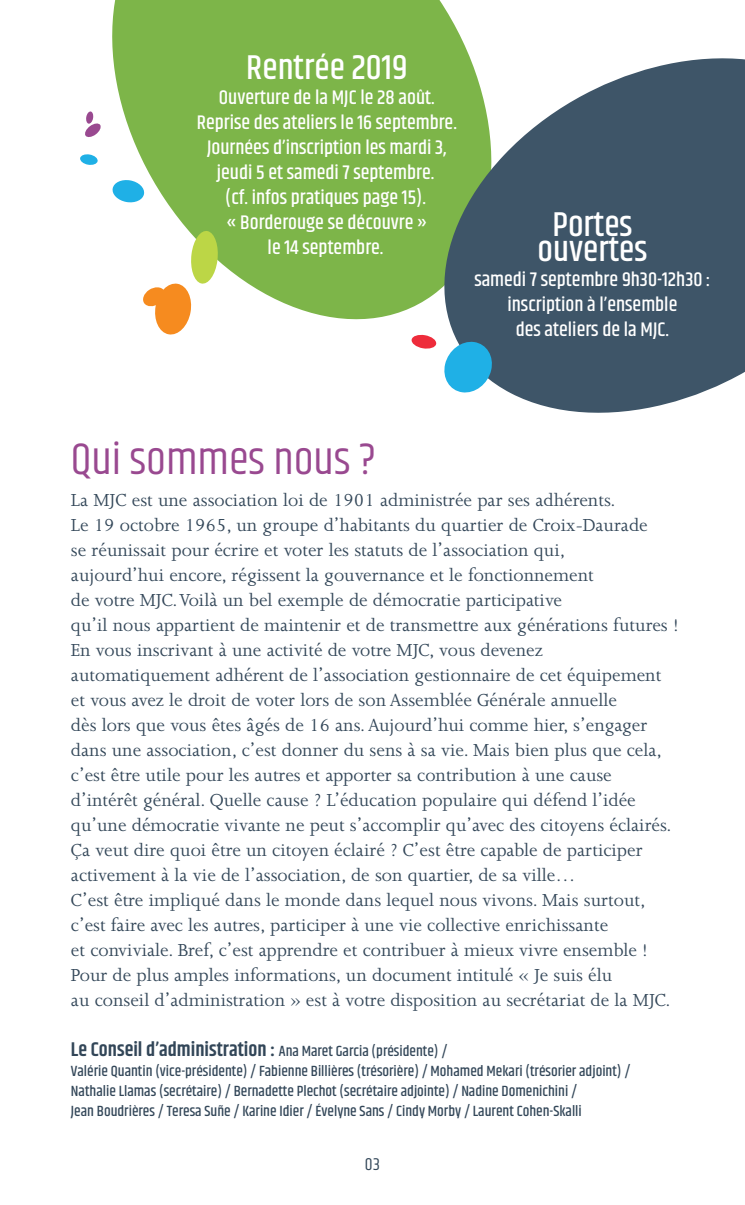
<style>
.page{position:relative;width:745px;height:1205px;background:#fff}
.page>*{position:absolute;margin:0;border:0;box-sizing:border-box;transform-origin:0 0}
.t1{font:45px "Khand";color:#994990}
.t2{font:500 35px "Khand";color:#fff}
.t3{font:20px "Joanna";color:#324658}
.t4{font:500 20px "Khand";color:#fff}
.t5{font:17.5px "Khand";color:#324658}
.t6{font:500 15px "Khand";color:#324658}
.s1{font-weight:600;font-size:20px}
</style>
<div class="page">
<svg style="left:80px;top:154px;width:12px;height:11px"></svg>
<svg style="left:85px;top:111px;width:7px;height:26px"></svg>
<svg style="left:92px;top:0;width:367px;height:320px;fill:#7db549"></svg>
<svg style="left:111px;top:179px;width:34px;height:24px"></svg>
<svg style="left:421px;top:33px;width:323px;height:380px;fill:#3e5568"></svg>
<svg style="left:411px;top:334px;width:83px;height:60px"></svg>
<svg style="left:141px;top:229px;width:78px;height:106px"></svg>
<p class="t2" style="left:246px;top:46px;width:163px">Rentrée 2019</p>
<p class="t4" style="left:219px;top:85px;width:217px">Ouverture de la MJC le 28 août.</p>
<p class="t4" style="left:197px;top:110px;width:261px">Reprise des ateliers le 16 septembre.</p>
<p class="t4" style="left:207px;top:135px;width:241px">Journées d’inscription les mardi 3,</p>
<p class="t4" style="left:217px;top:160px;width:219px">jeudi 5 et samedi 7 septembre.</p>
<p class="t4" style="left:225px;top:185px;width:202px">(cf. infos pratiques page 15).</p>
<p class="t4" style="left:226px;top:210px;width:203px">« Borderouge se découvre »</p>
<p class="t4" style="left:267px;top:235px;width:117px">le 14 septembre.</p>
<p class="t2" style="left:552px;top:203px;width:82px">Portes</p>
<p class="t2" style="left:537px;top:228px;width:111px">ouvertes</p>
<p class="t4" style="left:474px;top:267px;width:237px">samedi 7 septembre 9h30-12h30 :</p>
<p class="t4" style="left:507px;top:292px;width:171px">inscription à l’ensemble</p>
<p class="t4" style="left:515px;top:317px;width:155px">des ateliers de la MJC.</p>
<p class="t1" style="left:71px;top:432px;width:306px">Qui sommes nous ?</p>
<p class="t3" style="left:71px;top:489px;width:545px">La MJC est une association loi de 1901 administrée par ses adhérents.</p>
<p class="t3" style="left:71px;top:514px;width:578px">Le 19 octobre 1965, un groupe d’habitants du quartier de Croix-Daurade</p>
<p class="t3" style="left:71px;top:539px;width:495px">se réunissait pour écrire et voter les statuts de l’association qui,</p>
<p class="t3" style="left:71px;top:564px;width:524px">aujourd’hui encore, régissent la gouvernance et le fonctionnement</p>
<p class="t3" style="left:71px;top:589px;width:492px">de votre MJC. Voilà un bel exemple de démocratie participative</p>
<p class="t3" style="left:71px;top:614px;width:608px">qu’il nous appartient de maintenir et de transmettre aux générations futures !</p>
<p class="t3" style="left:71px;top:639px;width:473px">En vous inscrivant à une activité de votre MJC, vous devenez</p>
<p class="t3" style="left:71px;top:664px;width:591px">automatiquement adhérent de l’association gestionnaire de cet équipement</p>
<p class="t3" style="left:71px;top:689px;width:547px">et vous avez le droit de voter lors de son Assemblée Générale annuelle</p>
<p class="t3" style="left:71px;top:714px;width:577px">dès lors que vous êtes âgés de 16 ans. Aujourd’hui comme hier, s’engager</p>
<p class="t3" style="left:71px;top:739px;width:592px">dans une association, c’est donner du sens à sa vie. Mais bien plus que cela,</p>
<p class="t3" style="left:71px;top:764px;width:542px">c’est être utile pour les autres et apporter sa contribution à une cause</p>
<p class="t3" style="left:71px;top:789px;width:566px">d’intérêt général. Quelle cause ? L’éducation populaire qui défend l’idée</p>
<p class="t3" style="left:71px;top:814px;width:601px">qu’une démocratie vivante ne peut s’accomplir qu’avec des citoyens éclairés.</p>
<p class="t3" style="left:71px;top:839px;width:573px">Ça veut dire quoi être un citoyen éclairé ? C’est être capable de participer</p>
<p class="t3" style="left:71px;top:864px;width:505px">activement à la vie de l’association, de son quartier, de sa ville…</p>
<p class="t3" style="left:71px;top:889px;width:576px">C’est être impliqué dans le monde dans lequel nous vivons. Mais surtout,</p>
<p class="t3" style="left:71px;top:914px;width:538px">c’est faire avec les autres, participer à une vie collective enrichissante</p>
<p class="t3" style="left:71px;top:939px;width:578px">et conviviale. Bref, c’est apprendre et contribuer à mieux vivre ensemble !</p>
<p class="t3" style="left:71px;top:964px;width:542px">Pour de plus amples informations, un document intitulé « Je suis élu</p>
<p class="t3" style="left:71px;top:989px;width:600px">au conseil d’administration » est à votre disposition au secrétariat de la MJC.</p>
<p class="t6" style="left:71px;top:1042px;width:377px"><span class="s1">Le Conseil d’administration :</span> Ana Maret Garcia (présidente) /</p>
<p class="t6" style="left:71px;top:1062px;width:560px">Valérie Quantin (vice-présidente) / Fabienne Billières (trésorière) / Mohamed Mekari (trésorier adjoint) /</p>
<p class="t6" style="left:71px;top:1082px;width:507px">Nathalie Llamas (secrétaire) / Bernadette Plechot (secrétaire adjointe) / Nadine Domenichini /</p>
<p class="t6" style="left:71px;top:1102px;width:512px">Jean Boudrières / Teresa Suñe / Karine Idier / Évelyne Sans / Cindy Morby / Laurent Cohen-Skalli</p>
<p class="t5" style="left:364px;top:1154px;width:17px">03</p>
</div>
